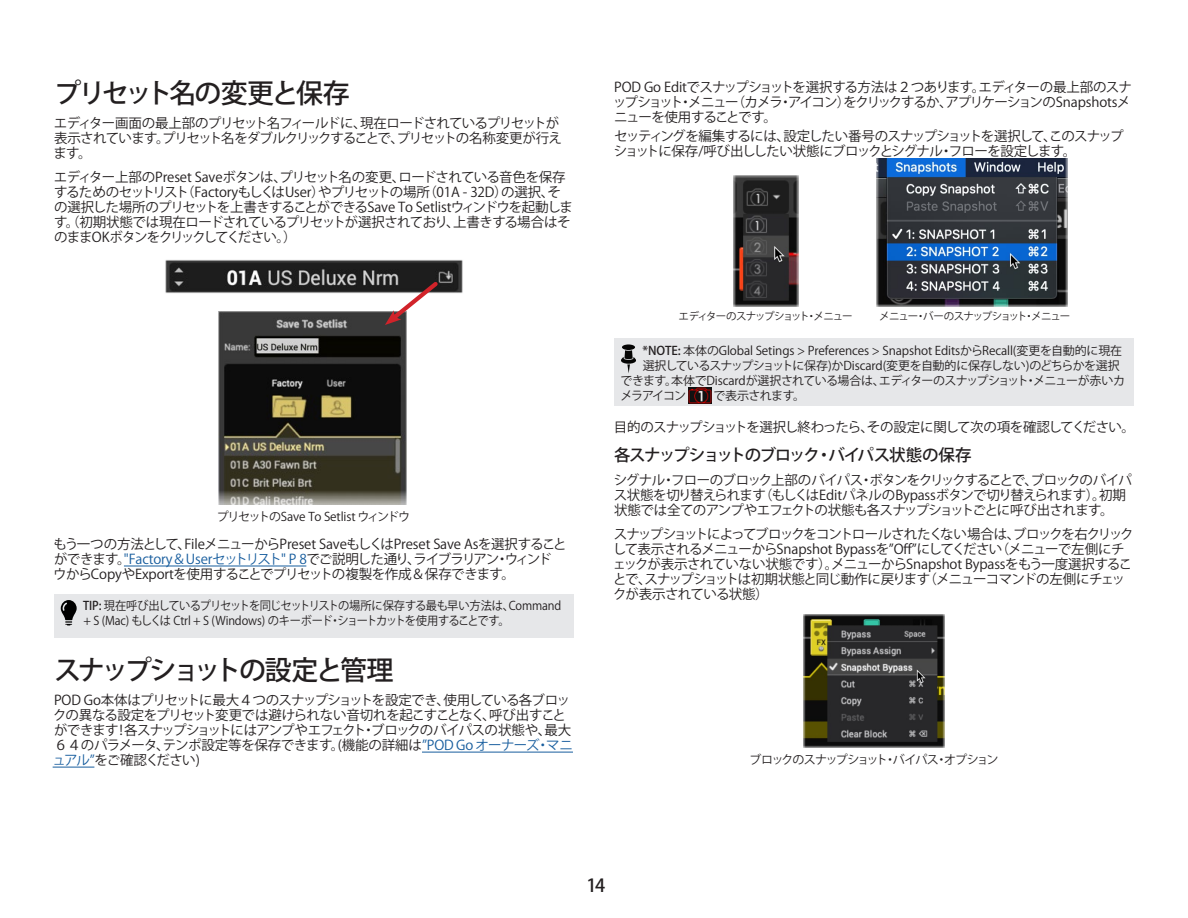
<style>
.page{position:relative;width:1188px;height:918px;background:#fff}
.page>*{position:absolute;margin:0;border:0;box-sizing:border-box;transform-origin:0 0}
._02_Large_Section_Header{font:500 27px "Koz Go Pro";letter-spacing:-.095em;color:#231f20}
.t1{font:500 18px "Koz Go Pro";color:#231f20}
._04_Sub_Title{font:500 16.5px "Koz Go Pro";letter-spacing:-.09em;color:#231f20}
.Body{font:13.5px/15px "Koz Go Pro";letter-spacing:-.05em;color:#231f20}
.Body-2{font:13.5px/15px "Koz Go Pro";letter-spacing:-.03em;color:#231f20}
.Body-3{font:13.5px/15px "Koz Go Pro";letter-spacing:-.07em;color:#231f20}
.Note-Tip_box{font:12px "Koz Go Pro";letter-spacing:-.03em;color:#231f20}
.Note-Tip_box-2{font:12px/15px "Koz Go Pro";letter-spacing:-.03em;color:#231f20;scale:.94 1}
.Note-Tip_box-3{font:12px "Koz Go Pro";letter-spacing:-.01em;color:#231f20}
.Note-Tip_box-4{font:12px "Koz Go Pro";letter-spacing:-.09em;color:#231f20}
.t2{font:10.5px "Koz Go Pro";letter-spacing:-.1em;color:#231f20}
.s1{color:#175d9e}
.s2{font-weight:500}
</style>
<div class="page">
<hr style="left:124px;top:566px;width:182px;height:1px;background:#175d9e">
<hr style="left:422px;top:752px;width:151px;height:1px;background:#175d9e">
<hr style="left:53px;top:767px;width:41px;height:1px;background:#175d9e">
<img style="left:165px;top:260px;width:298px;height:33px">
<img style="left:219px;top:311px;width:187px;height:194px">
<svg style="left:385px;top:278px;width:57px;height:47px"></svg>
<div style="left:54px;top:594px;width:520px;height:43px;background:#e6e7e9"></div>
<svg style="left:61px;top:600px;width:16px;height:25px"></svg>
<img style="left:734px;top:175px;width:64px;height:132px">
<img style="left:877px;top:159px;width:191px;height:147px">
<div style="left:614px;top:338px;width:520px;height:68px;background:#e6e7e9"></div>
<div style="left:622px;top:344px;width:13px;height:6px;background:#050504;border-radius:50%"></div>
<svg style="left:621px;top:350px;width:15px;height:23px"></svg>
<img style="left:688px;top:388px;width:23px;height:15px">
<img style="left:804px;top:615px;width:140px;height:133px">
<p class="_02_Large_Section_Header" style="left:54px;top:75px;width:297px">プリセット名の変更と保存</p>
<p class="Body-3" style="left:53px;top:116px;width:510px">エディター画面の最上部のプリセット名フィールドに、現在ロードされているプリセットが表示されています。プリセット名をダブルクリックすることで、プリセットの名称変更が行えます。</p>
<p class="Body" style="left:54px;top:170px;width:521px">エディター上部のPreset Saveボタンは、プリセット名の変更、ロードされている音色を保存するためのセットリスト（FactoryもしくはUser）やプリセットの場所（01A - 32D）の選択、その選択した場所のプリセットを上書きすることができるSave To Setlistウィンドウを起動します。（初期状態では現在ロードされているプリセットが選択されており、上書きする場合はそのままOKボタンをクリックしてください。）</p>
<p class="Note-Tip_box" style="left:217px;top:509px;width:195px">プリセットのSave To Setlist ウィンドウ</p>
<p class="Body-2" style="left:53px;top:537px;width:515px">もう一つの方法として、FileメニューからPreset SaveもしくはPreset Save Asを選択することができます。<span class="s1">"Factory＆Userセットリスト" P 8</span>でご説明した通り、ライブラリアン・ウィンドウからCopyやExportを使用することでプリセットの複製を作成＆保存できます。</p>
<p class="Note-Tip_box-2" style="left:83px;top:599px;width:510px"><span class="s2">TIP:</span> 現在呼び出しているプリセットを同じセットリストの場所に保存する最も早い方法は、Command + S (Mac) もしくは Ctrl + S (Windows) のキーボード・ショートカットを使用することです。</p>
<p class="_02_Large_Section_Header" style="left:54px;top:653px;width:341px">スナップショットの設定と管理</p>
<p class="Body" style="left:53px;top:693px;width:522px">POD Go本体はプリセットに最大４つのスナップショットを設定でき、使用している各ブロックの異なる設定をプリセット変更では避けられない音切れを起こすことなく、呼び出すことができます！各スナップショットにはアンプやエフェクト・ブロックのバイパスの状態や、最大６４のパラメータ、テンポ設定等を保存できます。(機能の詳細は<span class="s1">”POD Go オーナーズ・マニュアル”</span>をご確認ください)</p>
<p class="Body" style="left:613px;top:80px;width:520px">POD Go Editでスナップショットを選択する方法は２つあります。エディターの最上部のスナップショット・メニュー（カメラ・アイコン）をクリックするか、アプリケーションのSnapshotsメニューを使用することです。</p>
<p class="Body" style="left:614px;top:129px;width:511px">セッティングを編集するには、設定したい番号のスナップショットを選択して、このスナップショットに保存/呼び出ししたい状態にブロックとシグナル・フローを設定します。</p>
<p class="t2" style="left:679px;top:310px;width:176px">エディターのスナップショット・メニュー</p>
<p class="t2" style="left:879px;top:310px;width:193px">メニュー・バーのスナップショット・メニュー</p>
<p class="Note-Tip_box-3" style="left:643px;top:343px;width:481px"><span class="s2">*NOTE:</span> 本体のGlobal Setings &gt; Preferences &gt; Snapshot EditsからRecall(変更を自動的に現在</p>
<p class="Note-Tip_box" style="left:643px;top:358px;width:479px">選択しているスナップショットに保存)かDiscard(変更を自動的に保存しない)のどちらかを選択</p>
<p class="Note-Tip_box" style="left:621px;top:373px;width:506px">できます。本体でDiscardが選択されている場合は、エディターのスナップショット・メニューが赤いカ</p>
<p class="Note-Tip_box" style="left:621px;top:388px;width:67px">メラアイコン</p>
<p class="Note-Tip_box" style="left:713px;top:388px;width:93px">で表示されます。</p>
<p class="Body" style="left:614px;top:420px;width:523px">目的のスナップショットを選択し終わったら、その設定に関して次の項を確認してください。</p>
<p class="_04_Sub_Title" style="left:614px;top:445px;width:359px">各スナップショットのブロック・バイパス状態の保存</p>
<p class="Body" style="left:614px;top:473px;width:520px">シグナル・フローのブロック上部のバイパス・ボタンをクリックすることで、ブロックのバイパス状態を切り替えられます（もしくはEditパネルのBypassボタンで切り替えられます）。初期状態では全てのアンプやエフェクトの状態も各スナップショットごとに呼び出されます。</p>
<p class="Body" style="left:613px;top:527px;width:522px">スナップショットによってブロックをコントロールされたくない場合は、ブロックを右クリックして表示されるメニューからSnapshot Bypassを”Off”にしてください（メニューで左側にチェックが表示されていない状態です）。メニューからSnapshot Bypassをもう一度選択することで、スナップショットは初期状態と同じ動作に戻ります（メニューコマンドの左側にチェックが表示されている状態）</p>
<p class="Note-Tip_box-4" style="left:749px;top:752px;width:251px">ブロックのスナップショット・バイパス・オプション</p>
<h2 class="t1" style="left:587px;top:874px;width:20px">14</h2>
</div>
